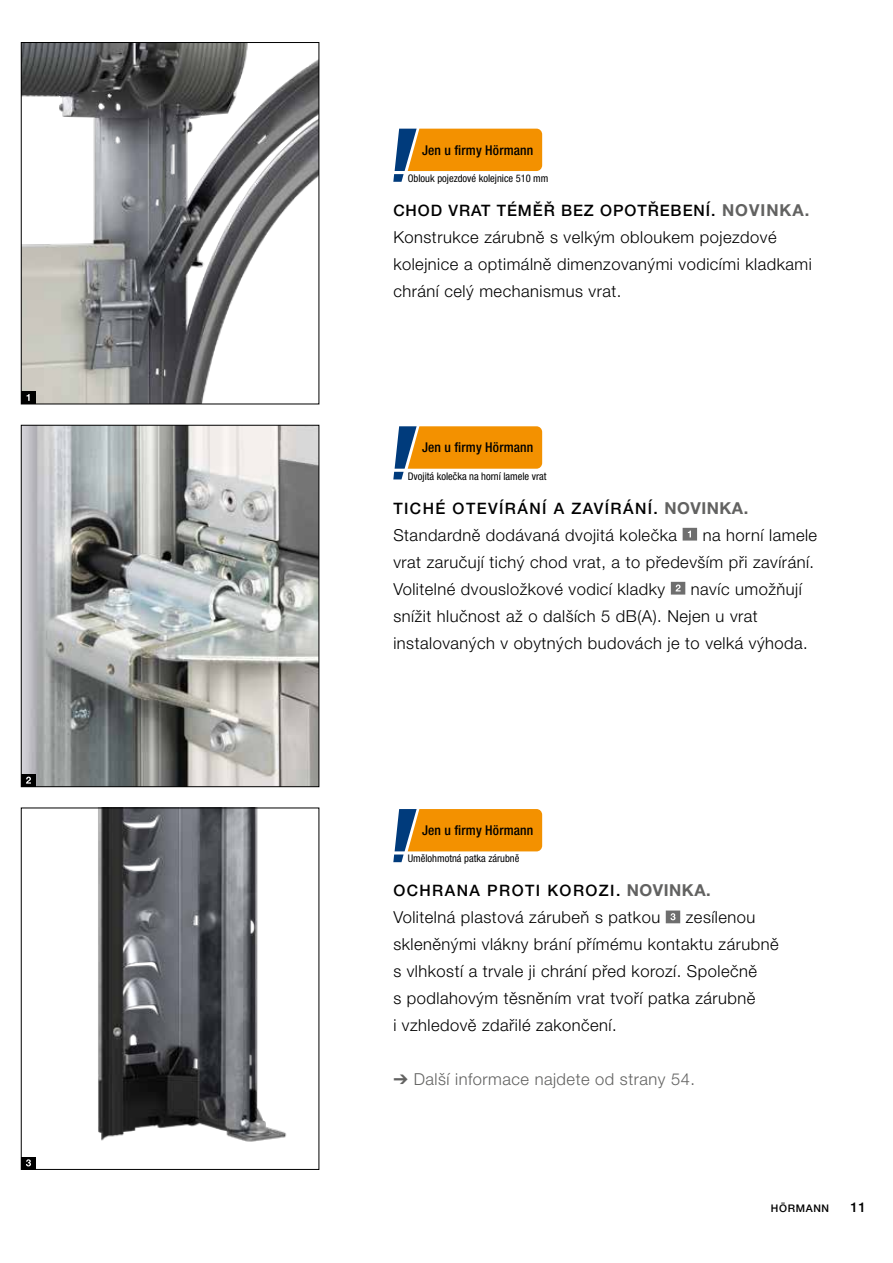
<style>
.page{position:relative;width:893px;height:1263px;background:#fff}
.page>*{position:absolute;margin:0;border:0;box-sizing:border-box;transform-origin:0 0}
.t1{font:300 16.5px/27px "Hoermann Helvetica Neue";letter-spacing:.03em;color:#000}
.t2{font:300 16.5px "Hoermann Helvetica Neue";letter-spacing:.03em;color:#626261}
.t3{font:500 15.75px "Hoermann Helvetica Neue";letter-spacing:.09em;color:#000}
.t4{font:500 15.75px "Hoermann Helvetica Neue";letter-spacing:.06em;color:#000}
.t5{font:500 condensed 13.5px "Hoermann Helvetica Neue";letter-spacing:.01em;color:#000}
.t6{font:500 13.5px "Hoermann Helvetica Neue";color:#000}
.t7{font:condensed 10.5px "Hoermann Helvetica Neue";color:#000}
.t8{font:500 10.5px "Hoermann Helvetica Neue";letter-spacing:.06em;color:#000}
.s1{font-weight:700;font-size:16.5px;color:#626261}
</style>
<div class="page">
<img style="left:23px;top:44px;width:294px;height:358px">
<div style="left:21px;top:42px;width:298px;height:362px;border:1px solid #000"></div>
<img style="left:98px;top:810px;width:189px;height:332px">
<img style="left:23px;top:427px;width:294px;height:358px">
<div style="left:21px;top:425px;width:298px;height:362px;border:1px solid #000"></div>
<div style="left:21px;top:391px;width:15px;height:13px;background:#000"></div>
<svg style="left:26px;top:394px;width:4px;height:7px"></svg>
<div style="left:21px;top:774px;width:15px;height:13px;background:#000"></div>
<svg style="left:26px;top:777px;width:5px;height:6px"></svg>
<div style="left:21px;top:1157px;width:15px;height:12px;background:#000"></div>
<svg style="left:26px;top:1159px;width:5px;height:7px"></svg>
<svg style="left:393px;top:129px;width:149px;height:53px"></svg>
<svg style="left:393px;top:426px;width:149px;height:53px"></svg>
<svg style="left:393px;top:809px;width:149px;height:53px"></svg>
<svg style="left:666px;top:910px;width:14px;height:13px"></svg>
<svg style="left:683px;top:528px;width:14px;height:13px"></svg>
<svg style="left:671px;top:582px;width:14px;height:13px"></svg>
<p class="t5" style="left:422px;top:141px;width:113px">Jen u firmy Hörmann</p>
<p class="t7" style="left:408px;top:171px;width:142px">Oblouk pojezdové kolejnice 510 mm</p>
<p class="t4" style="left:393px;top:199px;width:418px">CHOD VRAT TÉMĚŘ BEZ OPOTŘEBENÍ. <span class="s1">NOVINKA.</span></p>
<p class="t1" style="left:393px;top:222px;width:420px">Konstrukce zárubně s velkým obloukem pojezdové kolejnice a optimálně dimenzovanými vodicími kladkami chrání celý mechanismus vrat.</p>
<p class="t5" style="left:422px;top:438px;width:113px">Jen u firmy Hörmann</p>
<p class="t7" style="left:408px;top:469px;width:140px">Dvojitá kolečka na horní lamele vrat</p>
<p class="t3" style="left:393px;top:497px;width:356px">TICHÉ OTEVÍRÁNÍ A ZAVÍRÁNÍ. <span class="s1">NOVINKA.</span></p>
<p class="t1" style="left:393px;top:520px;width:285px">Standardně dodávaná dvojitá kolečka</p>
<p class="t1" style="left:393px;top:520px;width:425px;text-indent:309px">na horní lamele vrat zaručují tichý chod vrat, a to především při zavírání.<br>Volitelné dvousložkové vodicí kladky</p>
<p class="t1" style="left:393px;top:574px;width:416px;text-indent:298px">navíc umožňují snížit hlučnost až o dalších 5 dB(A). Nejen u vrat instalovaných v obytných budovách je to velká výhoda.</p>
<p class="t5" style="left:422px;top:821px;width:113px">Jen u firmy Hörmann</p>
<p class="t7" style="left:408px;top:851px;width:113px">Umělohmotná patka zárubně</p>
<p class="t3" style="left:393px;top:880px;width:319px">OCHRANA PROTI KOROZI. <span class="s1">NOVINKA.</span></p>
<p class="t1" style="left:393px;top:903px;width:268px">Volitelná plastová zárubeň s patkou</p>
<p class="t1" style="left:393px;top:903px;width:387px;text-indent:292px">zesílenou skleněnými vlákny brání přímému kontaktu zárubně s vlhkostí a trvale ji chrání před korozí. Společně<br>s podlahovým těsněním vrat tvoří patka zárubně<br>i vzhledově zdařilé zakončení.</p>
<p class="t2" style="left:393px;top:1068px;width:303px">➔ Další informace najdete od strany 54.</p>
<p class="t8" style="left:771px;top:1201px;width:60px">HÖRMANN</p>
<p class="t6" style="left:850px;top:1198px;width:17px">11</p>
</div>
